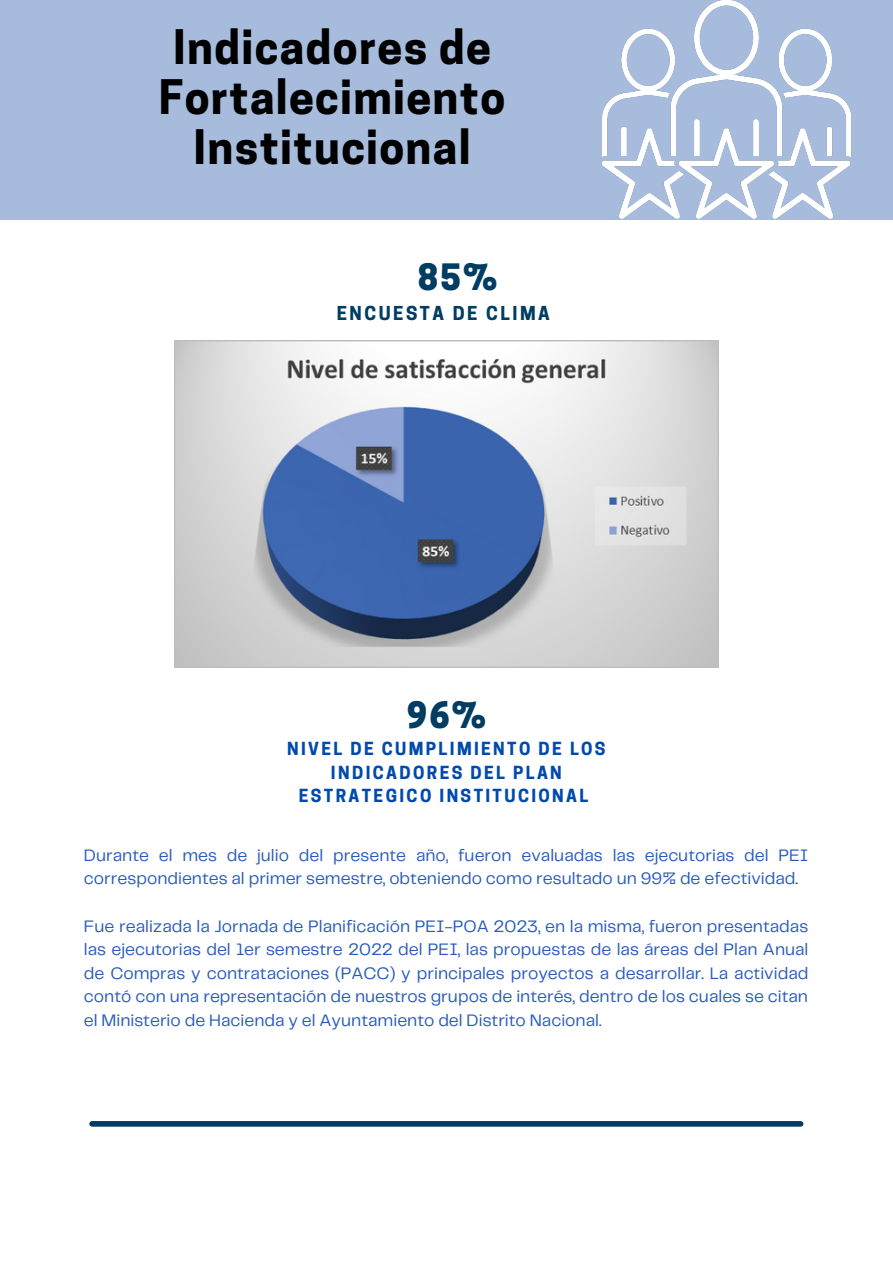
<style>
.page{position:relative;width:893px;height:1264px;background:#fff}
.page>*{position:absolute;margin:0;border:0;box-sizing:border-box;transform-origin:0 0}
.t1{font:700 44.7px/49.8px "Cooper Hewitt";letter-spacing:.03em;color:#000;text-align:center}
.t2{font:800 34.2px "Cooper Hewitt";color:#003d62}
.t3{font:700 18px "Cooper Hewitt";letter-spacing:.14em;color:#003d62}
.t4{font:17.25px/23.5px "Telegraf";color:#285bbc}
.t5{font:700 16.95px/23.5px "Cooper Hewitt";letter-spacing:.14em;color:#004aad;text-align:center}
</style>
<div class="page">
<div style="left:0;top:0;width:892px;height:220px;background:#a7bcdc"></div>
<div style="left:92px;top:1121px;width:708px;height:5px;background:#003d62"></div>
<img style="left:174px;top:340px;width:544px;height:327px">
<img style="left:602px;top:1px;width:249px;height:218px">
<h1 class="t1" style="left:159px;top:28px;width:348px">Indicadores de<br>Fortalecimiento<br>Institucional</h1>
<h2 class="t2" style="left:418px;top:264px;width:81px">85%</h2>
<p class="t3" style="left:337px;top:306px;width:214px">ENCUESTA DE CLIMA</p>
<h2 class="t2" style="left:407px;top:702px;width:81px">96%</h2>
<p class="t5" style="left:287px;top:739px;width:320px">NIVEL DE CUMPLIMIENTO DE LOS<br>INDICADORES DEL PLAN<br>ESTRATEGICO INSTITUCIONAL</p>
<p class="t4" style="left:84px;top:844px;width:726px">Durante el mes de julio del presente año, fueron evaluadas las ejecutorias del PEI correspondientes al primer semestre, obteniendo como resultado un 99% de efectividad.</p>
<p class="t4" style="left:84px;top:915px;width:726px;text-align:justify">Fue realizada la Jornada de Planificación PEI-POA 2023, en la misma, fueron presentadas las ejecutorias del 1er semestre 2022 del PEI, las propuestas de las áreas del Plan Anual de Compras y contrataciones (PACC) y principales proyectos a desarrollar. La actividad contó con una representación de nuestros grupos de interés, dentro de los cuales se citan el Ministerio de Hacienda y el Ayuntamiento del Distrito Nacional.</p>
</div>
